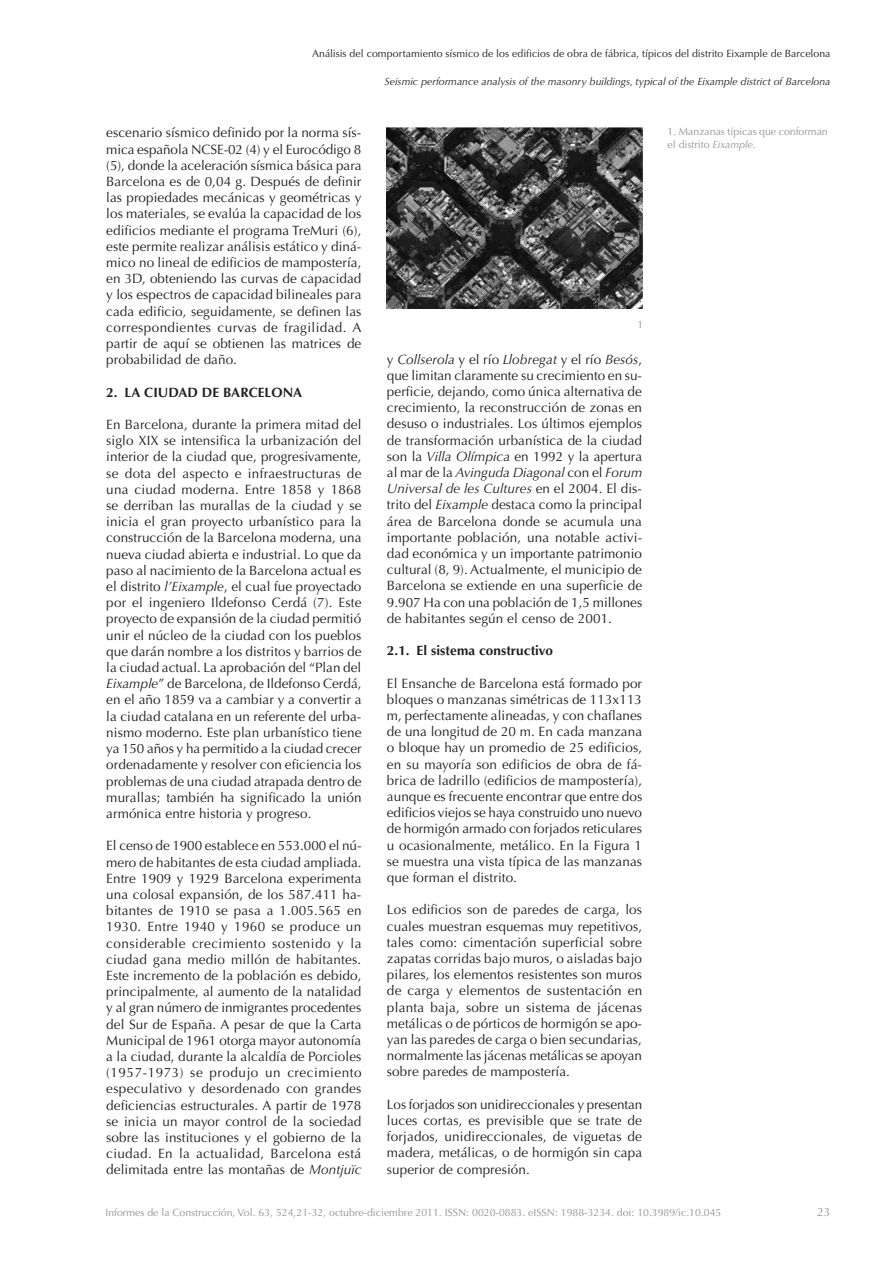
<style>
.page{position:relative;width:893px;height:1263px;background:#fff}
.page>*{position:absolute;margin:0;border:0;box-sizing:border-box;transform-origin:0 0}
.t1{font:13.5px/16.2px "Optima LT";letter-spacing:.005em;color:#231f20;text-align:justify}
.t2{font:700 13.5px "Optima LT";letter-spacing:.005em;color:#231f20}
.t3{font:12px "Optima LT";color:#939598}
.t4{font:10.5px/12.6px "Optima LT";color:#939598}
.t5{font:10.5px "Optima LT";letter-spacing:.005em;color:#231f20}
.t6{font:italic 10.5px "Optima LT";color:#231f20}
.s1{font-style:italic}
</style>
<div class="page">
<img style="left:387px;top:128px;width:255px;height:180px">
<p class="t5" style="left:312px;top:48px;width:520px">Análisis del comportamiento sísmico de los edificios de obra de fábrica, típicos del distrito Eixample de Barcelona</p>
<p class="t6" style="left:385px;top:75px;width:447px">Seismic performance analysis of the masonry buildings, typical of the Eixample district of Barcelona</p>
<p class="t1" style="left:106px;top:125px;width:257px">escenario sísmico definido por la norma sís&shy;mica española NCSE-02 (4) y el Eurocódigo 8 (5), donde la aceleración sísmica básica para Barcelona es de 0,04 g. Después de definir las propiedades mecánicas y geométricas y los materiales, se evalúa la capacidad de los edificios mediante el programa TreMuri (6), este permite realizar análisis estático y diná&shy;mico no lineal de edificios de mampostería, en 3D, obteniendo las curvas de capacidad y los espectros de capacidad bilineales para cada edificio, seguidamente, se definen las correspondientes curvas de fragilidad. A partir de aquí se obtienen las matrices de probabilidad de daño.</p>
<p class="t2" style="left:106px;top:384px;width:197px">2. LA CIUDAD DE BARCELONA</p>
<p class="t1" style="left:106px;top:417px;width:257px">En Barcelona, durante la primera mitad del siglo XIX se intensifica la urbanización del interior de la ciudad que, progresivamente, se dota del aspecto e infraestructuras de una ciudad moderna. Entre 1858 y 1868 se derriban las murallas de la ciudad y se inicia el gran proyecto urbanístico para la construcción de la Barcelona moderna, una nueva ciudad abierta e industrial. Lo que da paso al nacimiento de la Barcelona actual es el distrito <span class="s1">l’Eixample</span>, el cual fue proyectado por el ingeniero Ildefonso Cerdá (7). Este proyecto de expansión de la ciudad permitió unir el núcleo de la ciudad con los pueblos que darán nombre a los distritos y barrios de la ciudad actual. La aprobación del “Plan del <span class="s1">Eixample</span>” de Barcelona, de Ildefonso Cerdá, en el año 1859 va a cambiar y a convertir a la ciudad catalana en un referente del urba&shy;nismo moderno. Este plan urbanístico tiene ya 150 años y ha permitido a la ciudad crecer ordenadamente y resolver con eficiencia los problemas de una ciudad atrapada dentro de murallas; también ha significado la unión armónica entre historia y progreso.</p>
<p class="t1" style="left:106px;top:838px;width:257px">El censo de 1900 establece en 553.000 el nú&shy;mero de habitantes de esta ciudad ampliada.<br>Entre 1909 y 1929 Barcelona experimenta una colosal expansión, de los 587.411 ha&shy;bitantes de 1910 se pasa a 1.005.565 en 1930. Entre 1940 y 1960 se produce un considerable crecimiento sostenido y la ciudad gana medio millón de habitantes.<br>Este incremento de la población es debido, principalmente, al aumento de la natalidad y al gran número de inmigrantes procedentes del Sur de España. A pesar de que la Carta Municipal de 1961 otorga mayor autonomía a la ciudad, durante la alcaldía de Porcioles (1957-1973) se produjo un crecimiento especulativo y desordenado con grandes deficiencias estructurales. A partir de 1978 se inicia un mayor control de la sociedad sobre las instituciones y el gobierno de la ciudad. En la actualidad, Barcelona está delimitada entre las montañas de <span class="s1">Montjuïc</span></p>
<p class="t4" style="left:668px;top:126px;width:162px">1. Manzanas típicas que conforman el distrito <span class="s1">Eixample.</span></p>
<p class="t4" style="left:637px;top:318px;width:7px">1</p>
<p class="t1" style="left:387px;top:351px;width:257px">y <span class="s1">Collserola</span> y el río <span class="s1">Llobregat</span> y el río <span class="s1">Besós</span>, que limitan claramente su crecimiento en su&shy;perficie, dejando, como única alternativa de crecimiento, la reconstrucción de zonas en desuso o industriales. Los últimos ejemplos de transformación urbanística de la ciudad son la <span class="s1">Villa Olímpica</span> en 1992 y la apertura al mar de la <span class="s1">Avinguda Diagonal</span> con el <span class="s1">Forum Universal de les Cultures</span> en el 2004. El dis&shy;trito del <span class="s1">Eixample</span> destaca como la principal área de Barcelona donde se acumula una importante población, una notable activi&shy;dad económica y un importante patrimonio cultural (8, 9). Actualmente, el municipio de Barcelona se extiende en una superficie de 9.907 Ha con una población de 1,5 millones de habitantes según el censo de 2001.</p>
<p class="t2" style="left:387px;top:643px;width:168px">2.1. El sistema constructivo</p>
<p class="t1" style="left:387px;top:675px;width:257px">El Ensanche de Barcelona está formado por bloques o manzanas simétricas de 113x113 m, perfectamente alineadas, y con chaflanes de una longitud de 20 m. En cada manzana o bloque hay un promedio de 25 edificios, en su mayoría son edificios de obra de fá&shy;brica de ladrillo (edificios de mampostería), aunque es frecuente encontrar que entre dos edificios viejos se haya construido uno nuevo de hormigón armado con forjados reticulares u ocasionalmente, metálico. En la Figura 1 se muestra una vista típica de las manzanas que forman el distrito.</p>
<p class="t1" style="left:387px;top:902px;width:257px">Los edificios son de paredes de carga, los cuales muestran esquemas muy repetitivos, tales como: cimentación superficial sobre zapatas corridas bajo muros, o aisladas bajo pilares, los elementos resistentes son muros de carga y elementos de sustentación en planta baja, sobre un sistema de jácenas metálicas o de pórticos de hormigón se apo&shy;yan las paredes de carga o bien secundarias, normalmente las jácenas metálicas se apoyan sobre paredes de mampostería.</p>
<p class="t1" style="left:387px;top:1096px;width:257px">Los forjados son unidireccionales y presentan luces cortas, es previsible que se trate de forjados, unidireccionales, de viguetas de madera, metálicas, o de hormigón sin capa superior de compresión.</p>
<p class="t4" style="left:105px;top:1206px;width:617px">Informes de la Construcción, Vol. 63, 524,21-32, octubre-diciembre 2011. ISSN: 0020-0883. eISSN: 1988-3234. doi: 10.3989/ic.10.045</p>
<p class="t3" style="left:817px;top:1205px;width:15px">23</p>
</div>
